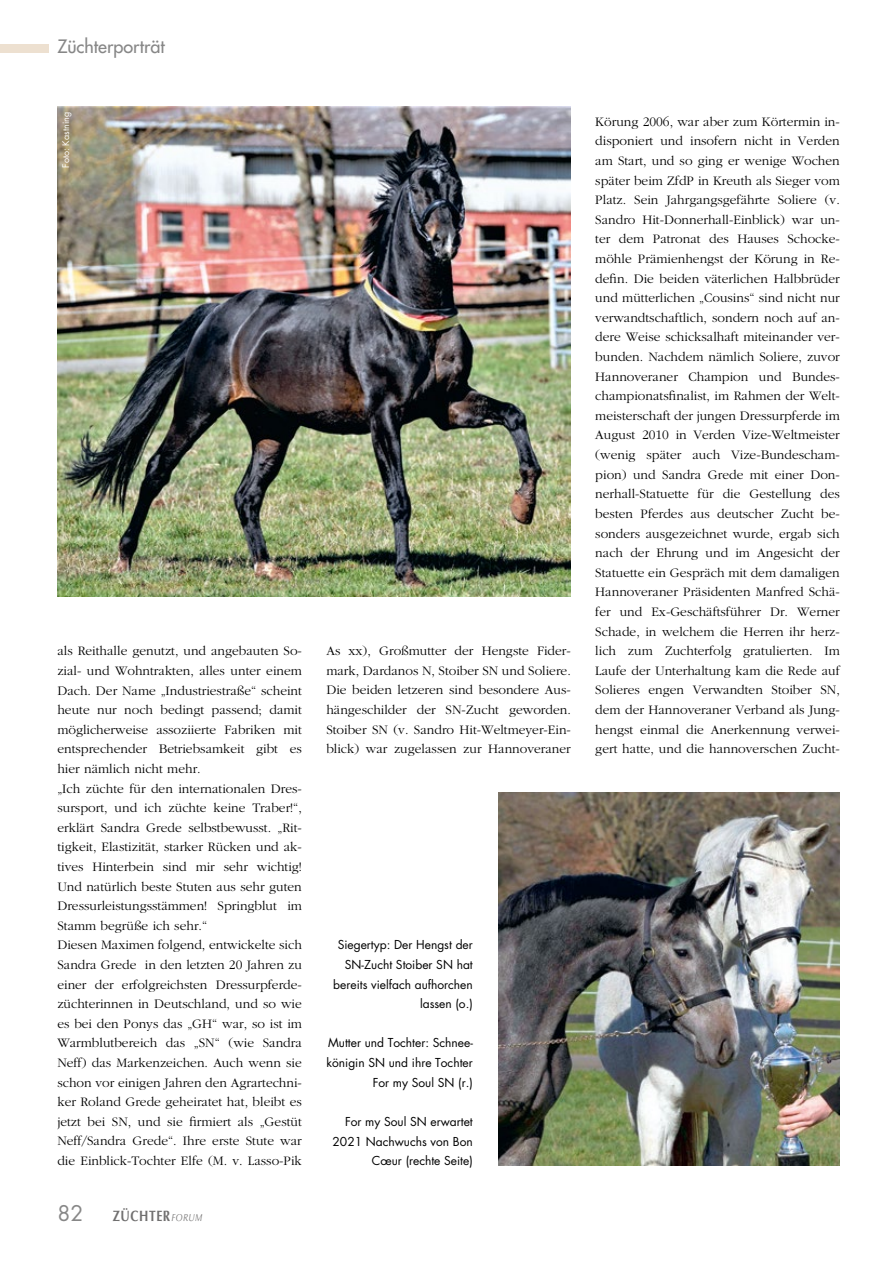
<style>
.page{position:relative;width:893px;height:1263px;background:#fff}
.page>*{position:absolute;margin:0;border:0;box-sizing:border-box;transform-origin:0 0}
.t1{font:21px "Futura Std";color:#878787}
.t2{font:500 18px "Futura Std";color:#878787}
.t3{font:700 15px "Optima LT Std";letter-spacing:.05em;color:#706f6f;scale:.8 1}
.t4{font:300 13.5px/19.6px "ITC Garamond Std";color:#000;text-align:justify}
.t5{font:12px/19.6px "Futura Std";color:#000;text-align:right}
.t6{font:9px "Futura Std";color:#fff}
.s1{font-weight:400;font-style:italic;font-size:10.2px}
</style>
<div class="page">
<div style="left:0;top:45px;width:49px;height:8px;background:#ede0d0"></div>
<img style="left:498px;top:792px;width:342px;height:373px">
<img style="left:57px;top:106px;width:514px;height:490px">
<h2 class="t2" style="left:57px;top:35px;width:109px">Züchterporträt</h2>
<p class="t6" style="left:60px;top:168px;width:57px;rotate:-90deg">Foto: Kastning</p>
<p class="t4" style="left:57px;top:641px;width:246px;text-align:left">als Reithalle genutzt, und angebauten So&shy;zial- und Wohntrakten, alles unter einem Dach. Der Name „Industriestraße“ scheint heute nur noch bedingt passend; damit möglicherweise assoziierte Fabriken mit entsprechender Betriebsamkeit gibt es hier nämlich nicht mehr.<br>„Ich züchte für den internationalen Dres&shy;sursport, und ich züchte keine Traber!“, erklärt Sandra Grede selbstbewusst. „Rit&shy;tigkeit, Elastizität, starker Rücken und ak&shy;tives Hinterbein sind mir sehr wichtig!<br>Und natürlich beste Stuten aus sehr guten Dressurleistungsstämmen! Springblut im Stamm begrüße ich sehr.“<br>Diesen Maximen folgend, entwickelte sich Sandra Grede in den letzten 20 Jahren zu einer der erfolgreichsten Dressurpferde&shy;züchterinnen in Deutschland, und so wie es bei den Ponys das „GH“ war, so ist im Warmblutbereich das „SN“ (wie Sandra Neff) das Markenzeichen. Auch wenn sie schon vor einigen Jahren den Agrartechni&shy;ker Roland Grede geheiratet hat, bleibt es jetzt bei SN, und sie firmiert als „Gestüt Neff/Sandra Grede“. Ihre erste Stute war die Einblick-Tochter Elfe (M. v. Lasso-Pik</p>
<p class="t4" style="left:326px;top:641px;width:246px">As xx), Großmutter der Hengste Fider&shy;mark, Dardanos N, Stoiber SN und Soliere.<br>Die beiden letzeren sind besondere Aus&shy;hängeschilder der SN-Zucht geworden.<br>Stoiber SN (v. Sandro Hit-Weltmeyer-Ein&shy;blick) war zugelassen zur Hannoveraner</p>
<p class="t5" style="left:333px;top:935px;width:141px">Siegertyp: Der Hengst der<br>SN-Zucht Stoiber SN hat bereits vielfach aufhorchen lassen (o.)</p>
<p class="t5" style="left:326px;top:1033px;width:148px">Mutter und Tochter: Schnee&shy;königin SN und ihre Tochter<br>For my Soul SN (r.)</p>
<p class="t5" style="left:333px;top:1112px;width:142px">For my Soul SN erwartet<br>2021 Nachwuchs von Bon<br>Cœur (rechte Seite)</p>
<h1 class="t1" style="left:57px;top:1200px;width:27px">82</h1>
<p class="t3" style="left:113px;top:1207px;width:114px">ZÜCHTER<span class="s1">FORUM</span></p>
<p class="t4" style="left:595px;top:112px;width:246px">Körung 2006, war aber zum Körtermin in&shy;disponiert und insofern nicht in Verden am Start, und so ging er wenige Wochen später beim ZfdP in Kreuth als Sieger vom Platz. Sein Jahrgangsgefährte Soliere (v.<br>Sandro Hit-Donnerhall-Einblick) war un&shy;ter dem Patronat des Hauses Schocke&shy;möhle Prämienhengst der Körung in Re&shy;defin. Die beiden väterlichen Halbbrüder und mütterlichen „Cousins“ sind nicht nur verwandtschaftlich, sondern noch auf an&shy;dere Weise schicksalhaft miteinander ver&shy;bunden. Nachdem nämlich Soliere, zuvor Hannoveraner Champion und Bundes&shy;championatsfinalist, im Rahmen der Welt&shy;meisterschaft der jungen Dressurpferde im August 2010 in Verden Vize-Weltmeister (wenig später auch Vize-Bundescham&shy;pion) und Sandra Grede mit einer Don&shy;nerhall-Statuette für die Gestellung des besten Pferdes aus deutscher Zucht be&shy;sonders ausgezeichnet wurde, ergab sich nach der Ehrung und im Angesicht der Statuette ein Gespräch mit dem damaligen Hannoveraner Präsidenten Manfred Schä&shy;fer und Ex-Geschäftsführer Dr. Werner Schade, in welchem die Herren ihr herz&shy;lich zum Zuchterfolg gratulierten. Im Laufe der Unterhaltung kam die Rede auf Solieres engen Verwandten Stoiber SN, dem der Hannoveraner Verband als Jung&shy;hengst einmal die Anerkennung verwei&shy;gert hatte, und die hannoverschen Zucht-</p>
</div>
